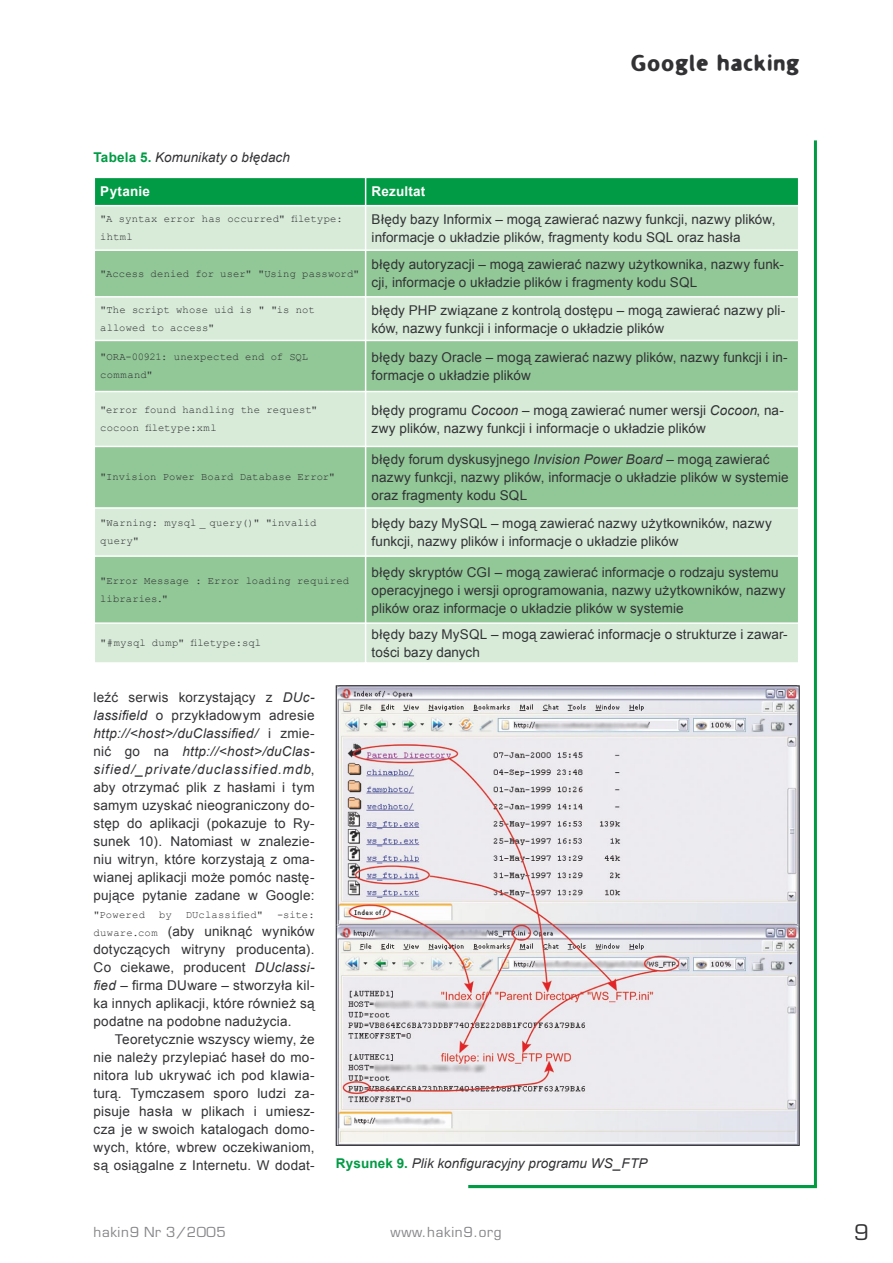
<style>
.page{position:relative;width:893px;height:1263px;background:#fff}
.page>*{position:absolute;margin:0;border:0;box-sizing:border-box;transform-origin:0 0}
.t1{font:21px "EFN Wet Letters";letter-spacing:.05em;color:#323235;scale:1.1 1}
.t2{font:21px "Euromode";color:#323235}
.TABLE_BODY{font:13.5px/18px "Arial";letter-spacing:.005em;color:#323235}
.BODY_TEXT{font:13.5px/18px "Arial";letter-spacing:.015em;color:#323235;text-align:justify}
.PODPIS{font:italic 13.5px "Arial";letter-spacing:.01em;color:#323235}
.t3{font:13.5px "Euromode";letter-spacing:.05em;color:#858488}
.TABLE_HEAD{font:700 13.5px "Arial";letter-spacing:.015em;color:#fff}
.TABLE_BODY-2{font:10.5px/18px "Courier New";letter-spacing:.015em;color:#323235}
.BODY_TEXT-2{font:10.5px "Courier New";letter-spacing:.015em;color:#323235}
.s1{font-weight:700;font-style:normal;color:#009b44}
.s2{font-style:italic}
.s3{font-family:"Courier New";font-size:10.5px}
</style>
<div class="page">
<hr style="left:468px;top:1185px;width:349px;height:3px;background:#009b44">
<hr style="left:814px;top:140px;width:3px;height:1046px;background:#009b44">
<div style="left:95px;top:206px;width:703px;height:456px;background:#d7ebd8"></div>
<svg style="left:95px;top:251px;width:703px;height:371px;background:#add6b1"></svg>
<svg style="left:95px;top:178px;width:703px;height:27px;background:#029b45"></svg>
<hr style="left:365px;top:206px;width:1px;height:43px;background:#fff">
<hr style="left:94px;top:249px;width:272px;height:2px;background:#fff">
<hr style="left:366px;top:249px;width:433px;height:2px;background:#fff">
<hr style="left:365px;top:251px;width:1px;height:45px;background:#fff">
<hr style="left:94px;top:296px;width:272px;height:2px;background:#fff">
<hr style="left:366px;top:296px;width:433px;height:2px;background:#fff">
<hr style="left:365px;top:298px;width:1px;height:42px;background:#fff">
<hr style="left:94px;top:340px;width:272px;height:1px;background:#fff">
<hr style="left:366px;top:340px;width:433px;height:1px;background:#fff">
<hr style="left:365px;top:341px;width:1px;height:50px;background:#fff">
<hr style="left:94px;top:391px;width:272px;height:1px;background:#fff">
<hr style="left:366px;top:391px;width:433px;height:1px;background:#fff">
<hr style="left:365px;top:392px;width:1px;height:54px;background:#fff">
<hr style="left:94px;top:446px;width:272px;height:1px;background:#fff">
<hr style="left:366px;top:446px;width:433px;height:1px;background:#fff">
<hr style="left:365px;top:447px;width:1px;height:60px;background:#fff">
<hr style="left:94px;top:507px;width:272px;height:2px;background:#fff">
<hr style="left:366px;top:507px;width:433px;height:2px;background:#fff">
<hr style="left:365px;top:509px;width:1px;height:46px;background:#fff">
<hr style="left:94px;top:555px;width:272px;height:2px;background:#fff">
<hr style="left:366px;top:555px;width:433px;height:2px;background:#fff">
<hr style="left:365px;top:557px;width:1px;height:65px;background:#fff">
<hr style="left:94px;top:622px;width:272px;height:2px;background:#fff">
<hr style="left:366px;top:622px;width:433px;height:2px;background:#fff">
<hr style="left:365px;top:624px;width:1px;height:40px;background:#fff">
<img style="left:338px;top:687px;width:459px;height:457px">
<h1 class="t1" style="left:631px;top:49px;width:155px">Google hacking</h1>
<p class="PODPIS" style="left:94px;top:149px;width:198px"><span class="s1">Tabela 5.</span> Komunikaty o błędach</p>
<p class="TABLE_HEAD" style="left:100px;top:183px;width:51px">Pytanie</p>
<p class="TABLE_HEAD" style="left:372px;top:183px;width:55px">Rezultat</p>
<p class="TABLE_BODY-2" style="left:100px;top:209px;width:244px">"A syntax error has occurred" filetype: ihtml</p>
<p class="TABLE_BODY" style="left:372px;top:210px;width:405px">Błędy bazy Informix – mogą zawierać nazwy funkcji, nazwy plików, informacje o układzie plików, fragmenty kodu SQL oraz hasła</p>
<p class="TABLE_BODY-2" style="left:100px;top:264px;width:261px">"Access denied for user" "Using password"</p>
<p class="TABLE_BODY" style="left:372px;top:256px;width:414px">błędy autoryzacji – mogą zawierać nazwy użytkownika, nazwy funk&shy;cji, informacje o układzie plików i fragmenty kodu SQL</p>
<p class="TABLE_BODY-2" style="left:100px;top:300px;width:216px">"The script whose uid is " "is not allowed to access"</p>
<p class="TABLE_BODY" style="left:372px;top:301px;width:415px">błędy PHP związane z kontrolą dostępu – mogą zawierać nazwy pli&shy;ków, nazwy funkcji i informacje o układzie plików</p>
<p class="TABLE_BODY-2" style="left:100px;top:348px;width:209px">"ORA-00921: unexpected end of SQL command"</p>
<p class="TABLE_BODY" style="left:372px;top:348px;width:418px">błędy bazy Oracle – mogą zawierać nazwy plików, nazwy funkcji i in&shy;formacje o układzie plików</p>
<p class="TABLE_BODY-2" style="left:100px;top:401px;width:219px">"error found handling the request" cocoon filetype:xml</p>
<p class="TABLE_BODY" style="left:372px;top:401px;width:414px">błędy programu <span class="s2">Cocoon</span> – mogą zawierać numer wersji <span class="s2">Cocoon</span>, na&shy;zwy plików, nazwy funkcji i informacje o układzie plików</p>
<p class="TABLE_BODY-2" style="left:100px;top:468px;width:236px">"Invision Power Board Database Error"</p>
<p class="TABLE_BODY" style="left:372px;top:450px;width:419px">błędy forum dyskusyjnego <span class="s2">Invision Power Board</span> – mogą zawierać nazwy funkcji, nazwy plików, informacje o układzie plików w systemie oraz fragmenty kodu SQL</p>
<p class="TABLE_BODY-2" style="left:100px;top:514px;width:218px">"Warning: mysql _ query()" "invalid query"</p>
<p class="TABLE_BODY" style="left:372px;top:514px;width:402px">błędy bazy MySQL – mogą zawierać nazwy użytkowników, nazwy funkcji, nazwy plików i informacje o układzie plików</p>
<p class="TABLE_BODY-2" style="left:100px;top:571px;width:250px">"Error Message : Error loading required libraries."</p>
<p class="TABLE_BODY" style="left:372px;top:563px;width:415px">błędy skryptów CGI – mogą zawierać informacje o rodzaju systemu operacyjnego i wersji oprogramowania, nazwy użytkowników, nazwy plików oraz informacje o układzie plików w systemie</p>
<p class="TABLE_BODY-2" style="left:100px;top:634px;width:162px">"#mysql dump" filetype:sql</p>
<p class="TABLE_BODY" style="left:372px;top:625px;width:417px">błędy bazy MySQL – mogą zawierać informacje o strukturze i zawar&shy;tości bazy danych</p>
<p class="BODY_TEXT" style="left:94px;top:688px;width:223px">leźć serwis korzystający z <span class="s2">DUc&shy;lassifield</span> o przykładowym adresie <span class="s2">http://&lt;host&gt;/duClassified/</span> i zmie&shy;nić go na <span class="s2">http://&lt;host&gt;/duClas&shy;sified/_private/duclassified.mdb</span>, aby otrzymać plik z hasłami i tym samym uzyskać nieograniczony do&shy;stęp do aplikacji (pokazuje to Ry&shy;sunek 10). Natomiast w znalezie&shy;niu witryn, które korzystają z oma&shy;wianej aplikacji może pomóc nastę&shy;pujące pytanie zadane w Google:</p>
<p class="BODY_TEXT-2" style="left:94px;top:908px;width:53px">"Powered</p>
<p class="BODY_TEXT-2" style="left:159px;top:908px;width:14px">by</p>
<p class="BODY_TEXT-2" style="left:186px;top:908px;width:79px">DUclassified"</p>
<p class="BODY_TEXT-2" style="left:277px;top:908px;width:39px">-site:</p>
<p class="BODY_TEXT" style="left:94px;top:922px;width:223px"><span class="s3">duware.com</span> (aby uniknąć wyników dotyczących witryny producenta).<br>Co ciekawe, producent <span class="s2">DUclassi&shy;fied</span> – firma DUware – stworzyła kil&shy;ka innych aplikacji, które również są podatne na podobne nadużycia.</p>
<p class="BODY_TEXT" style="left:94px;top:1030px;width:223px;text-indent:21px">Teoretycznie wszyscy wiemy, że nie należy przylepiać haseł do mo&shy;nitora lub ukrywać ich pod klawia&shy;turą. Tymczasem sporo ludzi za&shy;pisuje hasła w plikach i umiesz&shy;cza je w swoich katalogach domo&shy;wych, które, wbrew oczekiwaniom, są osiągalne z Internetu. W dodat-</p>
<p class="PODPIS" style="left:336px;top:1155px;width:313px"><span class="s1">Rysunek 9.</span> Plik konfiguracyjny programu WS_FTP</p>
<p class="t3" style="left:94px;top:1224px;width:134px">hakin9 Nr 3/2005</p>
<p class="t3" style="left:390px;top:1224px;width:112px">www.hakin9.org</p>
<h1 class="t2" style="left:854px;top:1219px;width:16px">9</h1>
</div>
